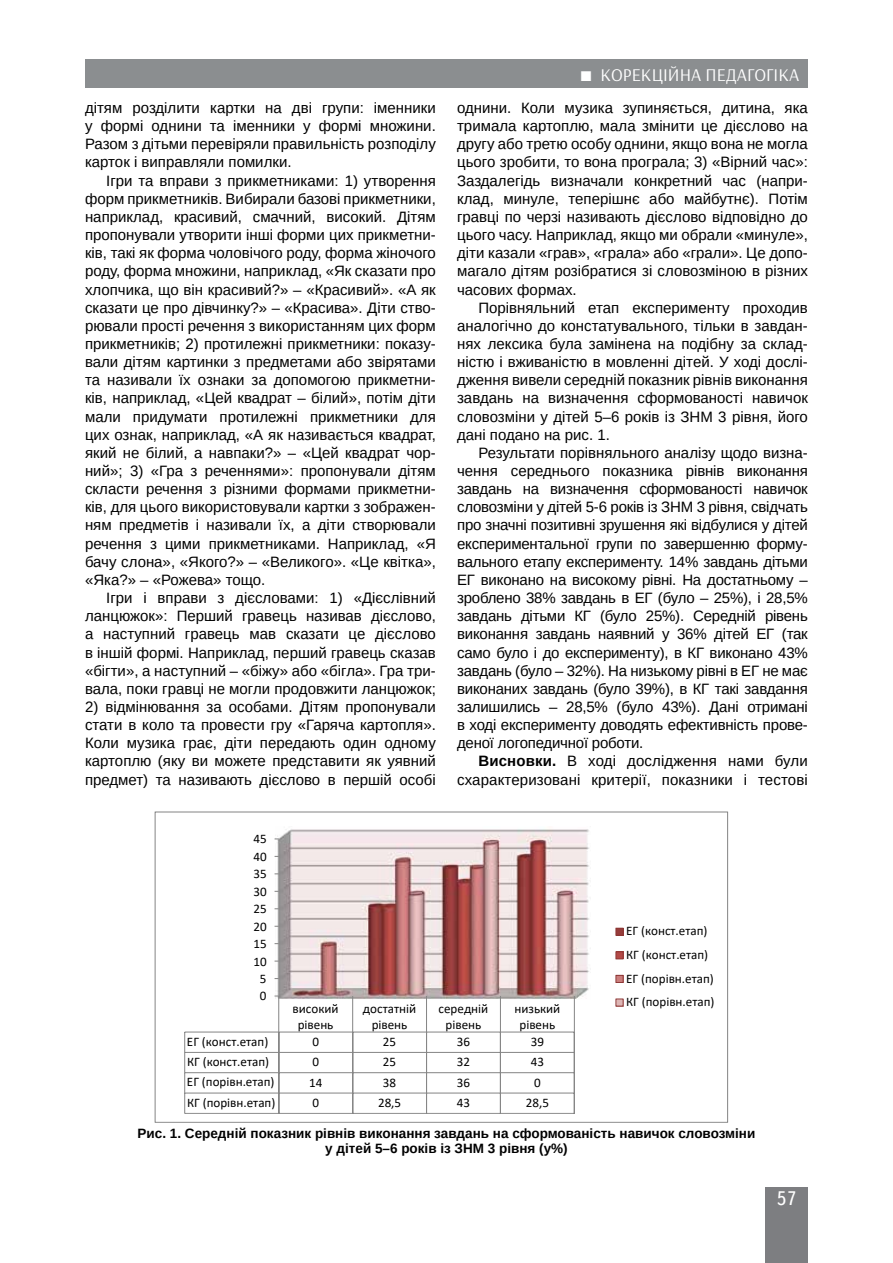
<style>
.page{position:relative;width:893px;height:1263px;background:#fff}
.page>*{position:absolute;margin:0;border:0;box-sizing:border-box;transform-origin:0 0}
.t1{font:19.5px "Ukrainian Text";color:#fff}
.t2{font:18px "Arsenal";color:#fff}
.t3{font:15px/18.1px "Arimo";color:#000;text-align:justify}
.t4{font:700 13.5px/15px "Arimo";color:#000;text-align:center}
.t5{font:13.05px/15.9px "Calibri";color:#000;text-align:center}
.s1{font-weight:700}
</style>
<div class="page">
<div style="left:765px;top:1187px;width:43px;height:76px;background:#7d7e81"></div>
<div style="left:85px;top:60px;width:723px;height:28px;background:#8b8e90"></div>
<svg style="left:155px;top:812px;width:573px;height:311px"></svg>
<p class="t3" style="left:85px;top:99px;width:352px">дітям розділити картки на дві групи: іменники у формі однини та іменники у формі множини.<br>Разом з дітьми перевіряли правильність розподілу карток і виправляли помилки.</p>
<p class="t3" style="left:85px;top:171px;width:352px;text-indent:21px">Ігри та вправи з прикметниками: 1) утворення форм прикметників. Вибирали базові прикметники, наприклад, красивий, смачний, високий. Дітям пропонували утворити інші форми цих прикметни&shy;ків, такі як форма чоловічого роду, форма жіночого роду, форма множини, наприклад, «Як сказати про хлопчика, що він красивий?» – «Красивий». «А як сказати це про дівчинку?» – «Красива». Діти ство&shy;рювали прості речення з використанням цих форм прикметників; 2) протилежні прикметники: показу&shy;вали дітям картинки з предметами або звірятами та називали їх ознаки за допомогою прикметни&shy;ків, наприклад, «Цей квадрат – білий», потім діти мали придумати протилежні прикметники для цих ознак, наприклад, «А як називається квадрат, який не білий, а навпаки?» – «Цей квадрат чор&shy;ний»; 3) «Гра з реченнями»: пропонували дітям скласти речення з різними формами прикметни&shy;ків, для цього використовували картки з зображен&shy;ням предметів і називали їх, а діти створювали речення з цими прикметниками. Наприклад, «Я бачу слона», «Якого?» – «Великого». «Це квітка», «Яка?» – «Рожева» тощо.</p>
<p class="t3" style="left:85px;top:589px;width:352px;text-indent:21px">Ігри і вправи з дієсловами: 1) «Дієслівний ланцюжок»: Перший гравець називав дієслово, а наступний гравець мав сказати це дієслово в іншій формі. Наприклад, перший гравець сказав «бігти», а наступний – «біжу» або «бігла». Гра три&shy;вала, поки гравці не могли продовжити ланцюжок;</p>
<p class="t3" style="left:85px;top:698px;width:352px">2) відмінювання за особами. Дітям пропонували стати в коло та провести гру «Гаряча картопля».<br>Коли музика грає, діти передають один одному картоплю (яку ви можете представити як уявний предмет) та називають дієслово в першій особі</p>
<p class="t5" style="left:253px;top:831px;width:15px">45</p>
<p class="t5" style="left:253px;top:848px;width:15px">40</p>
<p class="t5" style="left:253px;top:866px;width:15px">35</p>
<p class="t5" style="left:253px;top:883px;width:15px">30</p>
<p class="t5" style="left:253px;top:901px;width:15px">25</p>
<p class="t2" style="left:601px;top:64px;width:200px">КОРЕКЦІЙНА ПЕДАГОГІКА</p>
<p class="t2" style="left:788px;top:64px;width:13px">И</p>
<p class="t3" style="left:457px;top:99px;width:352px">однини. Коли музика зупиняється, дитина, яка тримала картоплю, мала змінити це дієслово на другу або третю особу однини, якщо вона не могла цього зробити, то вона програла; 3) «Вірний час»:<br>Заздалегідь визначали конкретний час (напри&shy;клад, минуле, теперішнє або майбутнє). Потім гравці по черзі називають дієслово відповідно до цього часу. Наприклад, якщо ми обрали «минуле», діти казали «грав», «грала» або «грали». Це допо&shy;магало дітям розібратися зі словозміною в різних часових формах.</p>
<p class="t3" style="left:457px;top:298px;width:352px;text-indent:21px">Порівняльний етап експерименту проходив аналогічно до констатувального, тільки в завдан&shy;нях лексика була замінена на подібну за склад&shy;ністю і вживаністю в мовленні дітей. У ході дослі&shy;дження вивели середній показник рівнів виконання завдань на визначення сформованості навичок словозміни у дітей 5–6 років із ЗНМ 3 рівня, його дані подано на рис. 1.</p>
<p class="t3" style="left:457px;top:444px;width:352px;text-indent:21px">Результати порівняльного аналізу щодо визна&shy;чення середнього показника рівнів виконання завдань на визначення сформованості навичок словозміни у дітей 5-6 років із ЗНМ 3 рівня, свідчать про значні позитивні зрушення які відбулися у дітей експериментальної групи по завершенню форму&shy;вального етапу експерименту. 14% завдань дітьми ЕГ виконано на високому рівні. На достатньому – зроблено 38% завдань в ЕГ (було – 25%), і 28,5% завдань дітьми КГ (було 25%). Середній рівень виконання завдань наявний у 36% дітей ЕГ (так само було і до експерименту), в КГ виконано 43% завдань (було – 32%). На низькому рівні в ЕГ не має виконаних завдань (було 39%), в КГ такі завдання залишились – 28,5% (було 43%). Дані отримані в ході експерименту доводять ефективність прове&shy;деної логопедичної роботи.</p>
<p class="t3" style="left:457px;top:752px;width:352px;text-align:right"><span class="s1">Висновки.</span> В ході дослідження нами були схарактеризовані критерії, показники і тестові</p>
<p class="t5" style="left:253px;top:918px;width:15px">20</p>
<p class="t5" style="left:253px;top:935px;width:15px">15</p>
<p class="t5" style="left:253px;top:953px;width:15px">10</p>
<p class="t5" style="left:260px;top:970px;width:8px">5</p>
<p class="t5" style="left:260px;top:988px;width:8px">0</p>
<p class="t5" style="left:293px;top:1000px;width:47px">високий рівень</p>
<p class="t5" style="left:363px;top:1000px;width:55px">достатній рівень</p>
<p class="t5" style="left:439px;top:1000px;width:51px">середній рівень</p>
<p class="t5" style="left:514px;top:1000px;width:47px">низький рівень</p>
<p class="t5" style="left:187px;top:1033px;width:83px">ЕГ (конст.етап)</p>
<p class="t5" style="left:312px;top:1033px;width:8px">0</p>
<p class="t5" style="left:383px;top:1033px;width:15px">25</p>
<p class="t5" style="left:457px;top:1033px;width:15px">36</p>
<p class="t5" style="left:531px;top:1033px;width:15px">39</p>
<p class="t5" style="left:187px;top:1053px;width:84px">КГ (конст.етап)</p>
<p class="t5" style="left:312px;top:1054px;width:8px">0</p>
<p class="t5" style="left:383px;top:1054px;width:15px">25</p>
<p class="t5" style="left:457px;top:1054px;width:15px">32</p>
<p class="t5" style="left:531px;top:1054px;width:15px">43</p>
<p class="t5" style="left:187px;top:1074px;width:89px">ЕГ (порівн.етап)</p>
<p class="t5" style="left:309px;top:1074px;width:15px">14</p>
<p class="t5" style="left:383px;top:1074px;width:15px">38</p>
<p class="t5" style="left:457px;top:1074px;width:15px">36</p>
<p class="t5" style="left:534px;top:1074px;width:8px">0</p>
<p class="t5" style="left:187px;top:1094px;width:90px">КГ (порівн.етап)</p>
<p class="t5" style="left:312px;top:1094px;width:8px">0</p>
<p class="t5" style="left:378px;top:1094px;width:25px">28,5</p>
<p class="t5" style="left:457px;top:1094px;width:15px">43</p>
<p class="t5" style="left:526px;top:1094px;width:25px">28,5</p>
<p class="t5" style="left:626px;top:919px;width:90px;line-height:23.5px;text-align:left">ЕГ (конст.етап)<br>КГ (конст.етап)<br>ЕГ (порівн.етап)<br>КГ (порівн.етап)</p>
<p class="t4" style="left:138px;top:1126px;width:619px">Рис. 1. Середній показник рівнів виконання завдань на сформованість навичок словозміни у дітей 5–6 років із ЗНМ 3 рівня (у%)</p>
<h1 class="t1" style="left:776px;top:1188px;width:22px">57</h1>
</div>
